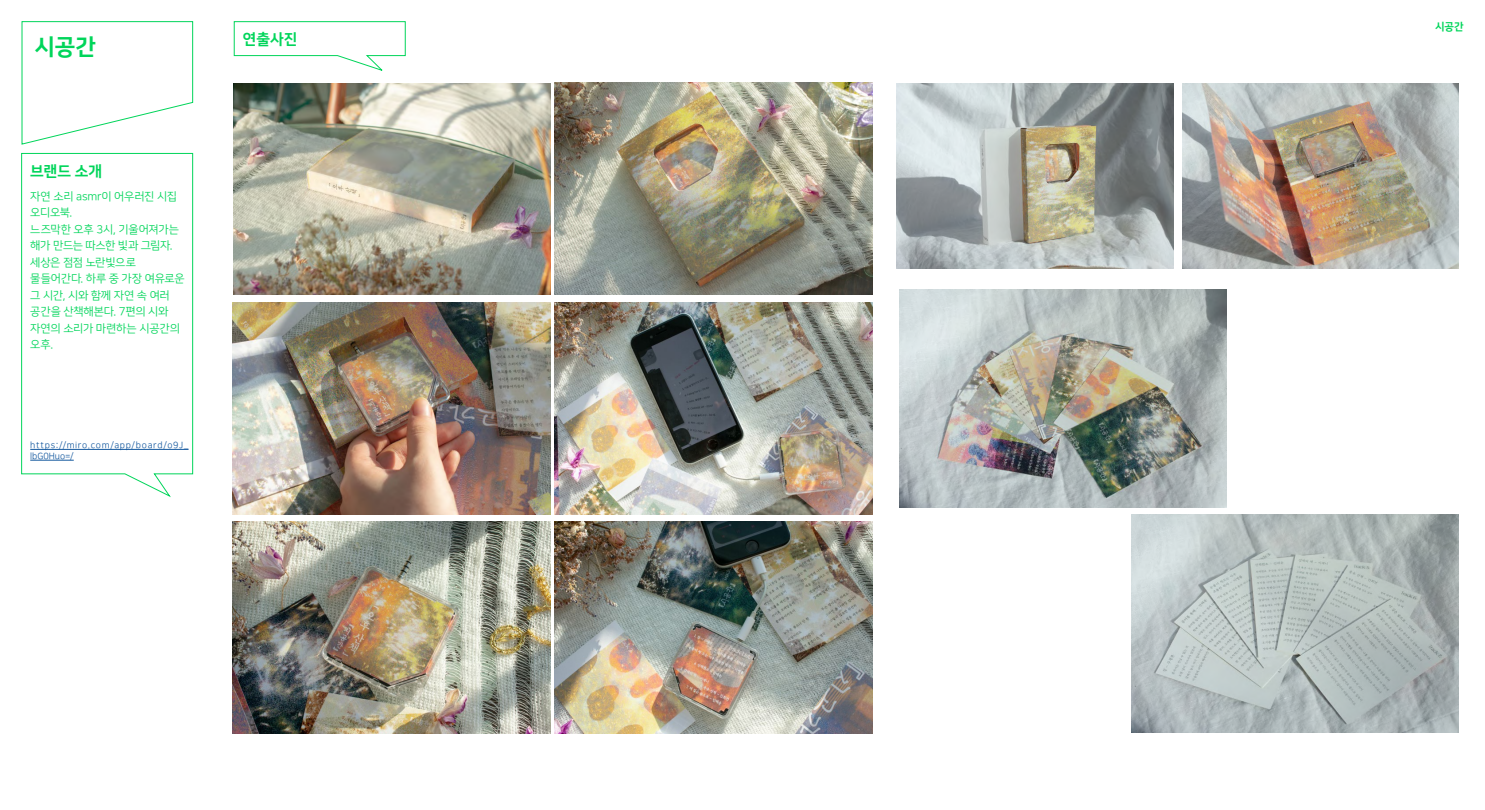
<style>
.page{position:relative;width:1485px;height:810px;background:#fff}
.page>*{position:absolute;margin:0;border:0;box-sizing:border-box;transform-origin:0 0}
.t1{font:22.5px "Nanum Square OTFEB";color:#00d55a}
.t2{font:15px "Nanum Square OTFEB";color:#00d55a}
.t3{font:11.25px/16.5px "Nanum Square OTFR";letter-spacing:-.02em;color:#00d55a}
.t4{font:10.5px "Nanum Square OTFEB";color:#00d55a}
.t5{font:9px/10.8px "Nanum Square OTFR";letter-spacing:.075em;color:#15599f}
</style>
<div class="page">
<svg style="left:21px;top:21px;width:172px;height:124px"></svg>
<svg style="left:21px;top:153px;width:172px;height:345px"></svg>
<svg style="left:233px;top:21px;width:173px;height:50px"></svg>
<hr style="left:30px;top:449px;width:159px;height:1px;background:#15599f">
<hr style="left:30px;top:460px;width:44px;height:1px;background:#15599f">
<img style="left:234px;top:84px;width:316px;height:211px">
<img style="left:555px;top:83px;width:317px;height:212px">
<img style="left:233px;top:303px;width:317px;height:211px">
<img style="left:555px;top:522px;width:317px;height:212px">
<img style="left:555px;top:303px;width:317px;height:211px">
<img style="left:233px;top:522px;width:317px;height:211px">
<img style="left:897px;top:84px;width:276px;height:184px">
<img style="left:1182px;top:84px;width:277px;height:184px">
<img style="left:899px;top:289px;width:328px;height:218px">
<img style="left:1132px;top:514px;width:327px;height:218px">
<h1 class="t1" style="left:34px;top:35px;width:63px">시공간</h1>
<h2 class="t2" style="left:30px;top:163px;width:73px">브랜드 소개</h2>
<p class="t3" style="left:30px;top:188px;width:156px">자연 소리 asmr이 어우러진 시집 오디오북.<br>느즈막한 오후 3시, 기울어져가는 해가 만드는 따스한 빛과 그림자. 세상은 점점 노란빛으로 물들어간다. 하루 중 가장 여유로운 그 시간, 시와 함께 자연 속 여러 공간을 산책해본다. 7편의 시와 자연의 소리가 마련하는 시공간의 오후.</p>
<p class="t5" style="left:30px;top:440px;width:160px">https://miro.com/app/board/o9J_ lbG0Huo=/</p>
<h2 class="t2" style="left:243px;top:31px;width:56px">연출사진</h2>
<p class="t4" style="left:1435px;top:21px;width:30px">시공간</p>
</div>
